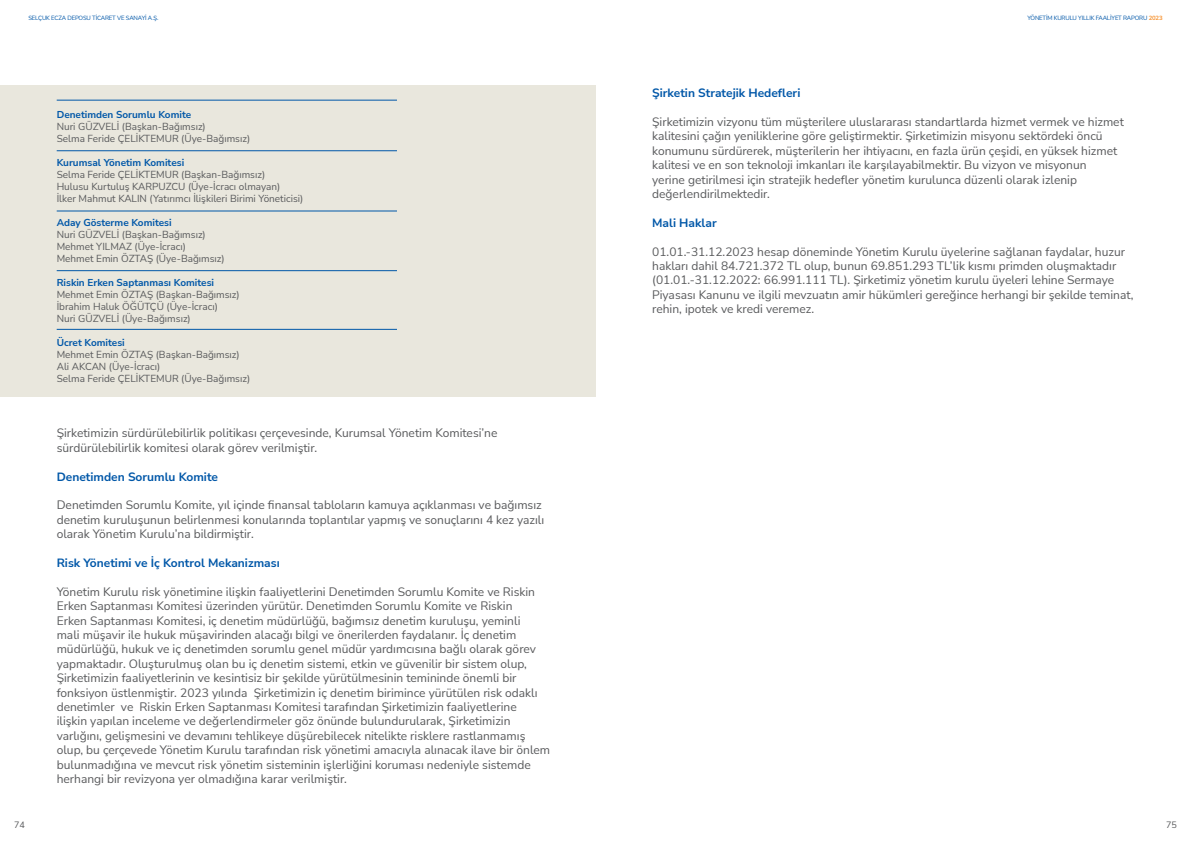
<style>
.page{position:relative;width:1191px;height:842px;background:#fff}
.page>*{position:absolute;margin:0;border:0;box-sizing:border-box;transform-origin:0 0}
.t1{font:12px/14.4px "Nunito Sans";color:#58595b}
.t2{font:700 12px "Nunito Sans";color:#0057a8}
.t3{font:10px/12px "Nunito Sans";color:#58595b}
.t4{font:700 10px "Nunito Sans";color:#0057a8}
.t5{font:9px "Nunito Sans";color:#58595b}
.t6{font:6px "Nunito Sans";letter-spacing:-.025em;color:#0057a8}
.s1{font-weight:700;color:#f79433}
</style>
<div class="page">
<div style="left:0;top:85px;width:595px;height:312px;background:#e9e7dd"></div>
<hr style="left:57px;top:100px;width:340px;height:1px;background:#0057a8">
<hr style="left:57px;top:150px;width:340px;height:1px;background:#0057a8">
<hr style="left:57px;top:210px;width:340px;height:1px;background:#0057a8">
<hr style="left:57px;top:270px;width:340px;height:1px;background:#0057a8">
<hr style="left:57px;top:329px;width:340px;height:1px;background:#0057a8">
<p class="t6" style="left:28px;top:14px;width:132px">SELÇUK ECZA DEPOSU TİCARET VE SANAYİ A.Ş.</p>
<p class="t6" style="left:1027px;top:14px;width:137px">YÖNETİM KURULU YILLIK FAALİYET RAPORU <span class="s1">2023</span></p>
<p class="t4" style="left:57px;top:107px;width:136px">Denetimden Sorumlu Komite</p>
<p class="t3" style="left:57px;top:120px;width:195px">Nuri GÜZVELİ (Başkan-Bağımsız)<br>Selma Feride ÇELİKTEMUR (Üye-Bağımsız)</p>
<p class="t4" style="left:57px;top:155px;width:129px">Kurumsal Yönetim Komitesi</p>
<p class="t3" style="left:57px;top:168px;width:248px">Selma Feride ÇELİKTEMUR (Başkan-Bağımsız)<br>Hulusu Kurtuluş KARPUZCU (Üye-İcracı olmayan)<br>İlker Mahmut KALIN (Yatırımcı İlişkileri Birimi Yöneticisi)</p>
<p class="t4" style="left:57px;top:215px;width:116px">Aday Gösterme Komitesi</p>
<p class="t3" style="left:57px;top:228px;width:169px">Nuri GÜZVELİ (Başkan-Bağımsız)<br>Mehmet YILMAZ (Üye-İcracı)<br>Mehmet Emin ÖZTAŞ (Üye-Bağımsız)</p>
<p class="t4" style="left:57px;top:275px;width:159px">Riskin Erken Saptanması Komitesi</p>
<p class="t3" style="left:57px;top:288px;width:184px">Mehmet Emin ÖZTAŞ (Başkan-Bağımsız)<br>İbrahim Haluk ÖĞÜTÇÜ (Üye-İcracı)<br>Nuri GÜZVELİ (Üye-Bağımsız)</p>
<p class="t4" style="left:57px;top:335px;width:70px">Ücret Komitesi</p>
<p class="t3" style="left:57px;top:348px;width:195px">Mehmet Emin ÖZTAŞ (Başkan-Bağımsız)<br>Ali AKCAN (Üye-İcracı)<br>Selma Feride ÇELİKTEMUR (Üye-Bağımsız)</p>
<p class="t1" style="left:57px;top:425px;width:442px">Şirketimizin sürdürülebilirlik politikası çerçevesinde, Kurumsal Yönetim Komitesi’ne sürdürülebilirlik komitesi olarak görev verilmiştir.</p>
<p class="t2" style="left:57px;top:468px;width:163px">Denetimden Sorumlu Komite</p>
<p class="t1" style="left:57px;top:497px;width:489px">Denetimden Sorumlu Komite, yıl içinde finansal tabloların kamuya açıklanması ve bağımsız denetim kuruluşunun belirlenmesi konularında toplantılar yapmış ve sonuçlarını 4 kez yazılı olarak Yönetim Kurulu’na bildirmiştir.</p>
<p class="t2" style="left:57px;top:554px;width:224px">Risk Yönetimi ve İç Kontrol Mekanizması</p>
<p class="t1" style="left:57px;top:584px;width:495px">Yönetim Kurulu risk yönetimine ilişkin faaliyetlerini Denetimden Sorumlu Komite ve Riskin Erken Saptanması Komitesi üzerinden yürütür. Denetimden Sorumlu Komite ve Riskin<br>Erken Saptanması Komitesi, iç denetim müdürlüğü, bağımsız denetim kuruluşu, yeminli<br>mali müşavir ile hukuk müşavirinden alacağı bilgi ve önerilerden faydalanır. İç denetim müdürlüğü, hukuk ve iç denetimden sorumlu genel müdür yardımcısına bağlı olarak görev yapmaktadır. Oluşturulmuş olan bu iç denetim sistemi, etkin ve güvenilir bir sistem olup, Şirketimizin faaliyetlerinin ve kesintisiz bir şekilde yürütülmesinin temininde önemli bir fonksiyon üstlenmiştir. 2023 yılında Şirketimizin iç denetim birimince yürütülen risk odaklı denetimler ve Riskin Erken Saptanması Komitesi tarafından Şirketimizin faaliyetlerine ilişkin yapılan inceleme ve değerlendirmeler göz önünde bulundurularak, Şirketimizin varlığını, gelişmesini ve devamını tehlikeye düşürebilecek nitelikte risklere rastlanmamış olup, bu çerçevede Yönetim Kurulu tarafından risk yönetimi amacıyla alınacak ilave bir önlem bulunmadığına ve mevcut risk yönetim sisteminin işlerliğini koruması nedeniyle sistemde herhangi bir revizyona yer olmadığına karar verilmiştir.</p>
<p class="t2" style="left:652px;top:85px;width:150px">Şirketin Stratejik Hedefleri</p>
<p class="t1" style="left:652px;top:114px;width:473px">Şirketimizin vizyonu tüm müşterilere uluslararası standartlarda hizmet vermek ve hizmet kalitesini çağın yeniliklerine göre geliştirmektir. Şirketimizin misyonu sektördeki öncü konumunu sürdürerek, müşterilerin her ihtiyacını, en fazla ürün çeşidi, en yüksek hizmet kalitesi ve en son teknoloji imkanları ile karşılayabilmektir. Bu vizyon ve misyonun<br>yerine getirilmesi için stratejik hedefler yönetim kurulunca düzenli olarak izlenip değerlendirilmektedir.</p>
<p class="t2" style="left:652px;top:214px;width:66px">Mali Haklar</p>
<p class="t1" style="left:652px;top:244px;width:483px">01.01.-31.12.2023 hesap döneminde Yönetim Kurulu üyelerine sağlanan faydalar, huzur hakları dahil 84.721.372 TL olup, bunun 69.851.293 TL’lik kısmı primden oluşmaktadır (01.01.-31.12.2022: 66.991.111 TL). Şirketimiz yönetim kurulu üyeleri lehine Sermaye Piyasası Kanunu ve ilgili mevzuatın amir hükümleri gereğince herhangi bir şekilde teminat, rehin, ipotek ve kredi veremez.</p>
<p class="t5" style="left:14px;top:818px;width:12px">74</p>
<p class="t5" style="left:1166px;top:818px;width:12px">75</p>
</div>
